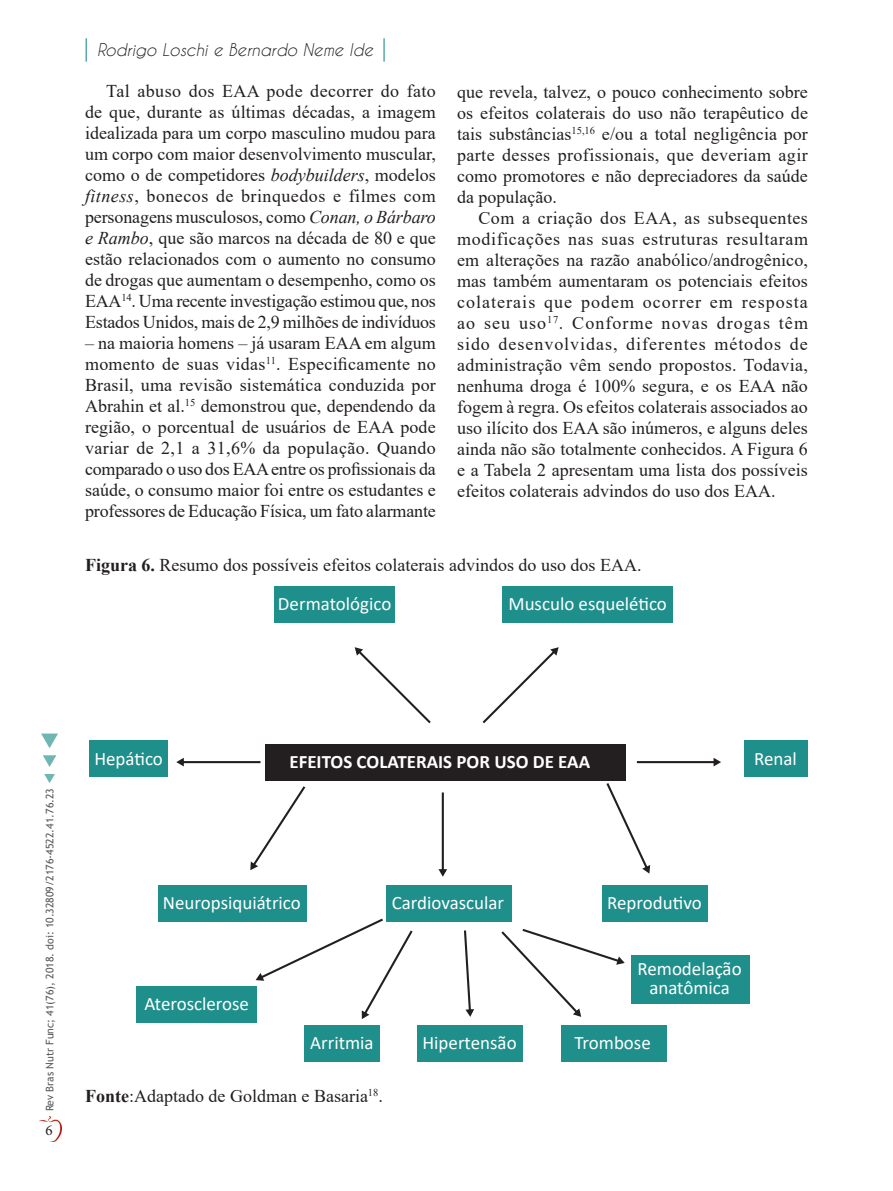
<style>
.page{position:relative;width:893px;height:1191px;background:#fff}
.page>*{position:absolute;margin:0;border:0;box-sizing:border-box;transform-origin:0 0}
.t1{font:18.9px "Calibri";color:#fff}
.t2{font:700 18.9px "Calibri";color:#fff}
.t3{font:18px/21px "Times New Roman";color:#231f20;text-align:justify}
.t4{font:italic 16.5px "Caviar Dreams";color:#231f20}
.t5{font:15px "Minion Pro";color:#231f20}
.t6{font:10.5px "Trebuchet MS";color:#57585a}
.s1{font-style:italic}
.s2{font-weight:700}
</style>
<div class="page">
<img style="left:40px;top:1116px;width:21px;height:25px">
<hr style="left:85px;top:38px;width:2px;height:24px;background:#1f8f8b">
<hr style="left:383px;top:38px;width:2px;height:24px;background:#1f8f8b">
<svg style="left:44px;top:774px;width:11px;height:9px"></svg>
<svg style="left:41px;top:733px;width:17px;height:34px"></svg>
<div style="left:274px;top:586px;width:121px;height:37px;background:#1f8f8b"></div>
<div style="left:502px;top:586px;width:170px;height:37px;background:#1f8f8b"></div>
<div style="left:745px;top:740px;width:63px;height:37px;background:#1f8f8b"></div>
<div style="left:89px;top:740px;width:79px;height:37px;background:#1f8f8b"></div>
<div style="left:158px;top:885px;width:148px;height:36px;background:#1f8f8b"></div>
<div style="left:136px;top:986px;width:121px;height:36px;background:#1f8f8b"></div>
<div style="left:632px;top:955px;width:118px;height:48px;background:#1f8f8b"></div>
<div style="left:386px;top:885px;width:126px;height:36px;background:#1f8f8b"></div>
<div style="left:603px;top:885px;width:105px;height:36px;background:#1f8f8b"></div>
<div style="left:304px;top:1025px;width:76px;height:36px;background:#1f8f8b"></div>
<div style="left:418px;top:1025px;width:105px;height:36px;background:#1f8f8b"></div>
<div style="left:561px;top:1025px;width:105px;height:36px;background:#1f8f8b"></div>
<div style="left:265px;top:744px;width:360px;height:36px;background:#231f20"></div>
<hr style="left:183px;top:761px;width:77px;height:2px;background:#231f20">
<svg style="left:176px;top:757px;width:9px;height:10px"></svg>
<svg style="left:354px;top:647px;width:77px;height:77px"></svg>
<svg style="left:482px;top:647px;width:77px;height:77px"></svg>
<hr style="left:637px;top:761px;width:78px;height:2px;background:#231f20">
<svg style="left:712px;top:757px;width:9px;height:10px"></svg>
<svg style="left:250px;top:786px;width:56px;height:85px"></svg>
<svg style="left:605px;top:780px;width:46px;height:94px"></svg>
<hr style="left:442px;top:792px;width:2px;height:78px;background:#231f20">
<svg style="left:438px;top:868px;width:9px;height:9px"></svg>
<svg style="left:255px;top:916px;width:160px;height:103px"></svg>
<svg style="left:464px;top:930px;width:10px;height:87px"></svg>
<svg style="left:501px;top:928px;width:124px;height:89px"></svg>
<p class="t4" style="left:97px;top:40px;width:278px">Rodrigo Loschi e Bernardo Neme Ide</p>
<p class="t3" style="left:85px;top:80px;width:352px;text-indent:21px">Tal abuso dos EAA pode decorrer do fato de que, durante as últimas décadas, a imagem idealizada para um corpo masculino mudou para um corpo com maior desenvolvimento muscular, como o de competidores <span class="s1">bodybuilders</span>, modelos <span class="s1">fitness</span>, bonecos de brinquedos e filmes com personagens musculosos, como <span class="s1">Conan, o Bárbaro e Rambo</span>, que são marcos na década de 80 e que estão relacionados com o aumento no consumo de drogas que aumentam o desempenho, como os EAA<sup>14</sup>. Uma recente investigação estimou que, nos Estados Unidos, mais de 2,9 milhões de indivíduos</p>
<p class="t3" style="left:85px;top:332px;width:352px">– na maioria homens – já usaram EAA em algum momento de suas vidas<sup>11</sup>. Especificamente no Brasil, uma revisão sistemática conduzida por Abrahin et al.<sup>15</sup> demonstrou que, dependendo da região, o porcentual de usuários de EAA pode variar de 2,1 a 31,6% da população. Quando comparado o uso dos EAA entre os profissionais da saúde, o consumo maior foi entre os estudantes e professores de Educação Física, um fato alarmante</p>
<p class="t3" style="left:457px;top:80px;width:352px">que revela, talvez, o pouco conhecimento sobre os efeitos colaterais do uso não terapêutico de tais substâncias<sup>15,16</sup> e/ou a total negligência por parte desses profissionais, que deveriam agir como promotores e não depreciadores da saúde da população.</p>
<p class="t3" style="left:457px;top:206px;width:352px;text-indent:21px">Com a criação dos EAA, as subsequentes modificações nas suas estruturas resultaram em alterações na razão anabólico/androgênico, mas também aumentaram os potenciais efeitos colaterais que podem ocorrer em resposta ao seu uso<sup>17</sup>. Conforme novas drogas têm sido desenvolvidas, diferentes métodos de administração vêm sendo propostos. Todavia, nenhuma droga é 100% segura, e os EAA não fogem à regra. Os efeitos colaterais associados ao uso ilícito dos EAA são inúmeros, e alguns deles ainda não são totalmente conhecidos. A Figura 6 e a Tabela 2 apresentam uma lista dos possíveis efeitos colaterais advindos do uso dos EAA.</p>
<p class="t3" style="left:85px;top:553px;width:558px"><span class="s2">Figura 6.</span> Resumo dos possíveis efeitos colaterais advindos do uso dos EAA.</p>
<p class="t1" style="left:278px;top:591px;width:115px">Dermatológico</p>
<p class="t1" style="left:508px;top:591px;width:160px">Musculo esquelético</p>
<p class="t6" style="left:43px;top:1111px;width:325px;rotate:-90deg">Rev Bras Nutr Func; 41(76), 2018. doi: 10.32809/2176-4522.41.76.23</p>
<p class="t5" style="left:45px;top:1120px;width:9px">6</p>
<p class="t1" style="left:94px;top:745px;width:70px">Hepático</p>
<p class="t1" style="left:754px;top:745px;width:44px">Renal</p>
<p class="t2" style="left:289px;top:748px;width:302px">EFEITOS COLATERAIS POR USO DE EAA</p>
<p class="t1" style="left:163px;top:890px;width:139px">Neuropsiquiátrico</p>
<p class="t1" style="left:392px;top:890px;width:114px">Cardiovascular</p>
<p class="t1" style="left:607px;top:890px;width:96px">Reprodutivo</p>
<p class="t1" style="left:144px;top:991px;width:106px">Aterosclerose</p>
<p class="t1" style="left:637px;top:955px;width:106px">Remodelação</p>
<p class="t1" style="left:649px;top:974px;width:82px">anatômica</p>
<p class="t1" style="left:310px;top:1029px;width:65px">Arritmia</p>
<p class="t1" style="left:422px;top:1029px;width:96px">Hipertensão</p>
<p class="t1" style="left:575px;top:1029px;width:78px">Trombose</p>
<p class="t3" style="left:85px;top:1085px;width:299px"><span class="s2">Fonte</span>:Adaptado de Goldman e Basaria<sup>18</sup>.</p>
</div>
